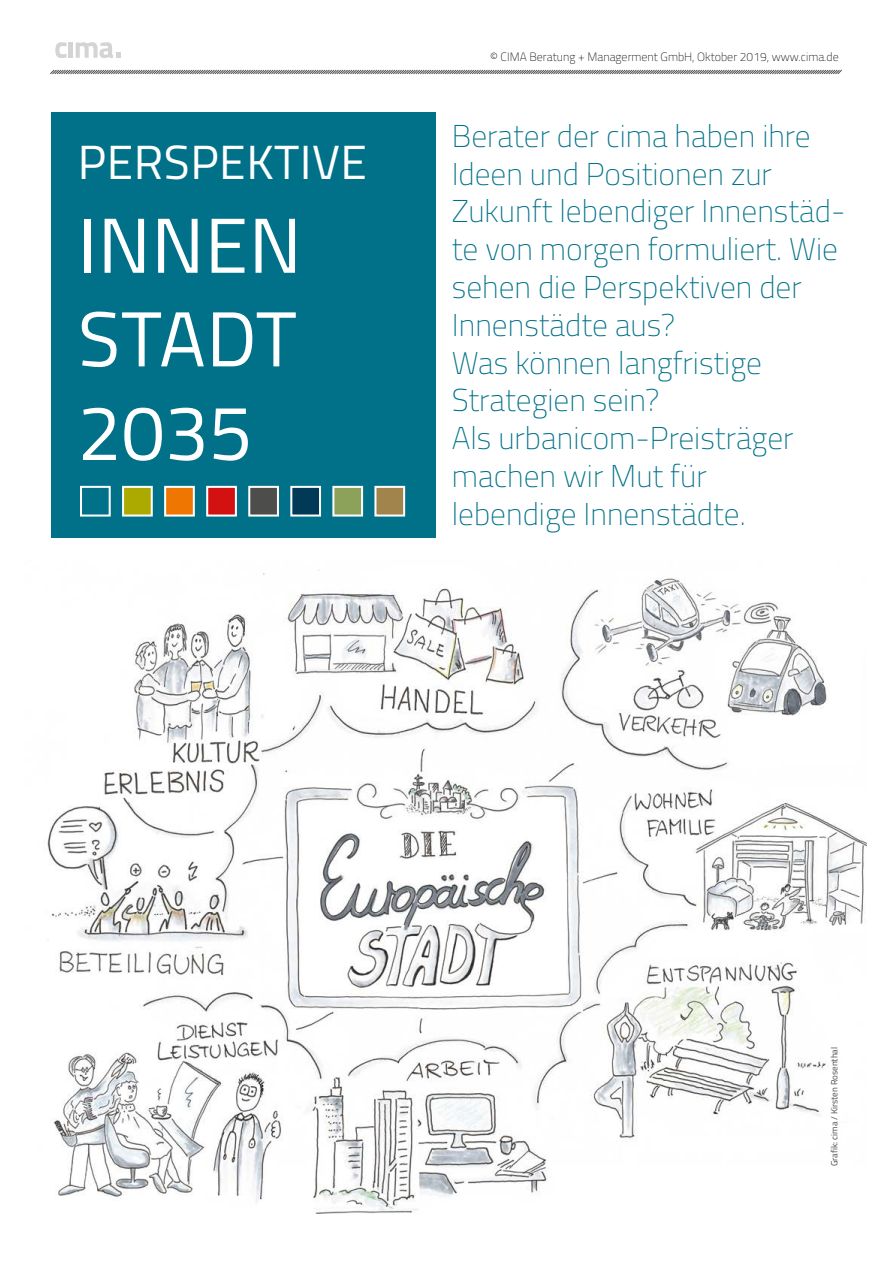
<style>
.page{position:relative;width:893px;height:1263px;background:#fff}
.page>*{position:absolute;margin:0;border:0;box-sizing:border-box;transform-origin:0 0}
._000-subheader_001{font:78px/93.6px "Titillium";letter-spacing:.01em;color:#fff}
._000-subheader_001-2{font:48px "Titillium";letter-spacing:.01em;color:#fff}
._000-subheader_001-3{font:100 31.5px/37.8px "Titillium";color:#007188}
._000-FLIESS{font:100 12px "Titillium";color:#000}
.fakten{font:9px "Titillium";color:#4d4d4c}
</style>
<div class="page">
<img style="left:47px;top:570px;width:820px;height:644px">
<svg style="left:50px;top:69px;width:792px;height:6px"></svg>
<svg style="left:55px;top:42px;width:12px;height:16px"></svg>
<hr style="left:69px;top:43px;width:4px;height:15px;background:#d4d4d4">
<svg style="left:76px;top:42px;width:45px;height:16px"></svg>
<div style="left:51px;top:113px;width:385px;height:425px;background:#007188"></div>
<div style="left:80px;top:486px;width:31px;height:30px;background:#007188;border:2px solid #fff"></div>
<div style="left:122px;top:486px;width:31px;height:30px;background:#acaa00;border:2px solid #fff"></div>
<div style="left:164px;top:486px;width:31px;height:30px;background:#ee7601;border:2px solid #fff"></div>
<div style="left:206px;top:486px;width:31px;height:30px;background:#d21110;border:2px solid #fff"></div>
<div style="left:248px;top:486px;width:31px;height:30px;background:#4d4d4c;border:2px solid #fff"></div>
<div style="left:290px;top:486px;width:31px;height:30px;background:#003a57;border:2px solid #fff"></div>
<div style="left:332px;top:486px;width:31px;height:30px;background:#8ca25a;border:2px solid #fff"></div>
<div style="left:374px;top:486px;width:31px;height:30px;background:#a0844b;border:2px solid #fff"></div>
<p class="_000-subheader_001-2" style="left:78px;top:127px;width:291px">PERSPEKTIVE</p>
<p class="_000-subheader_001" style="left:78px;top:195px;width:225px">INNEN<br>STADT</p>
<p class="_000-subheader_001" style="left:78px;top:382px;width:176px">2035</p>
<p class="_000-FLIESS" style="left:490px;top:48px;width:350px">© CIMA Beratung + Managerment GmbH, Oktober 2019, www.cima.de</p>
<p class="_000-subheader_001-3" style="left:452px;top:115px;width:395px">Berater der cima haben ihre<br>Ideen und Positionen zur<br>Zukunft lebendiger Innenstäd&shy;te von morgen formuliert. Wie sehen die Perspektiven der<br>Innenstädte aus?</p>
<p class="_000-subheader_001-3" style="left:452px;top:342px;width:343px">Was können langfristige<br>Strategien sein?<br>Als urbanicom-Preisträger</p>
<p class="_000-subheader_001-3" style="left:452px;top:456px;width:295px">machen wir Mut für lebendige Innenstädte.</p>
<p class="fakten" style="left:828px;top:1166px;width:121px;rotate:-90deg">Grafik: cima / Kirsten Rosenthal</p>
</div>
